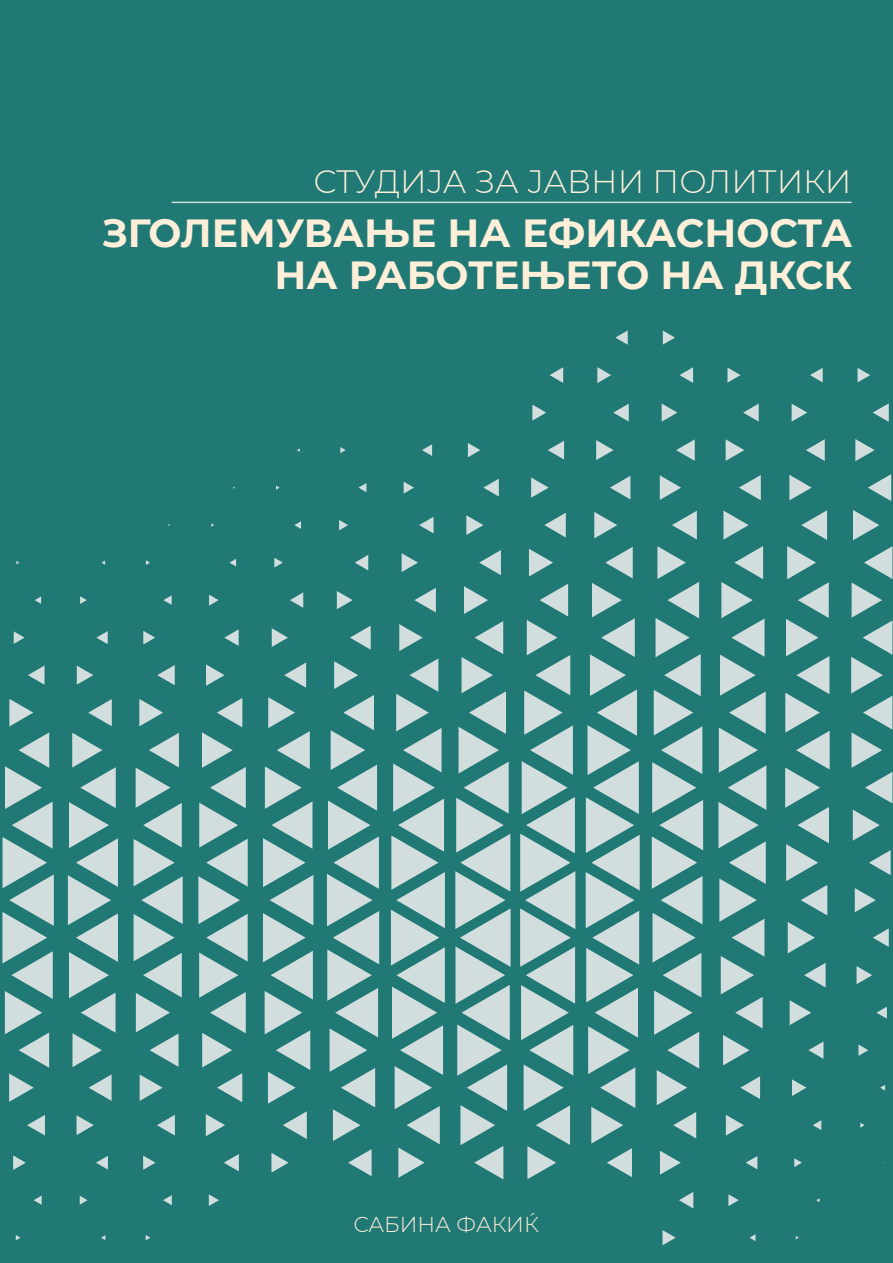
<style>
.page{position:relative;width:893px;height:1263px;background:#fff}
.page>*{position:absolute;margin:0;border:0;box-sizing:border-box;transform-origin:0 0}
.t1{font:700 39.15px/42.2px "Montserrat";color:#ffefd9;text-align:right}
.t2{font:300 32.25px "Montserrat";color:#ffefd9}
.t3{font:300 21.6px "Montserrat";color:#feeed7}
</style>
<div class="page">
<div style="left:0;top:0;width:892px;height:1262px;background:#217975"></div>
<hr style="left:172px;top:202px;width:680px;height:1px;background:#d2dddd">
<svg style="left:873px;top:928px;width:16px;height:19px"></svg>
<svg style="left:856px;top:966px;width:16px;height:18px"></svg>
<svg style="left:876px;top:1007px;width:11px;height:12px"></svg>
<svg style="left:869px;top:850px;width:22px;height:25px"></svg>
<svg style="left:855px;top:888px;width:21px;height:24px"></svg>
<svg style="left:804px;top:963px;width:22px;height:24px"></svg>
<svg style="left:858px;top:1044px;width:10px;height:12px"></svg>
<svg style="left:880px;top:1085px;width:5px;height:5px"></svg>
<svg style="left:853px;top:809px;width:27px;height:32px"></svg>
<svg style="left:788px;top:922px;width:27px;height:31px"></svg>
<svg style="left:790px;top:1000px;width:21px;height:25px"></svg>
<svg style="left:808px;top:1042px;width:15px;height:17px"></svg>
<svg style="left:860px;top:1123px;width:5px;height:5px"></svg>
<svg style="left:792px;top:1079px;width:14px;height:17px"></svg>
<svg style="left:813px;top:1120px;width:8px;height:10px"></svg>
<svg style="left:723px;top:1035px;width:26px;height:30px"></svg>
<svg style="left:740px;top:1076px;width:20px;height:23px"></svg>
<svg style="left:794px;top:1158px;width:8px;height:9px"></svg>
<svg style="left:851px;top:546px;width:41px;height:257px"></svg>
<svg style="left:726px;top:1115px;width:18px;height:20px"></svg>
<svg style="left:746px;top:1156px;width:11px;height:13px"></svg>
<svg style="left:868px;top:474px;width:23px;height:27px"></svg>
<svg style="left:853px;top:510px;width:26px;height:30px"></svg>
<svg style="left:673px;top:1112px;width:23px;height:26px"></svg>
<svg style="left:728px;top:1194px;width:11px;height:12px"></svg>
<svg style="left:749px;top:1234px;width:6px;height:7px"></svg>
<svg style="left:855px;top:439px;width:20px;height:22px"></svg>
<svg style="left:801px;top:510px;width:26px;height:30px"></svg>
<svg style="left:785px;top:546px;width:45px;height:369px"></svg>
<svg style="left:660px;top:1151px;width:21px;height:24px"></svg>
<svg style="left:679px;top:1192px;width:14px;height:16px"></svg>
<svg style="left:873px;top:403px;width:16px;height:19px"></svg>
<svg style="left:806px;top:439px;width:19px;height:22px"></svg>
<svg style="left:789px;top:475px;width:23px;height:25px"></svg>
<svg style="left:718px;top:546px;width:48px;height:482px"></svg>
<svg style="left:662px;top:1230px;width:14px;height:15px"></svg>
<svg style="left:857px;top:368px;width:13px;height:14px"></svg>
<svg style="left:810px;top:368px;width:13px;height:14px"></svg>
<svg style="left:792px;top:404px;width:15px;height:18px"></svg>
<svg style="left:739px;top:475px;width:22px;height:25px"></svg>
<svg style="left:723px;top:511px;width:26px;height:29px"></svg>
<svg style="left:743px;top:404px;width:16px;height:18px"></svg>
<svg style="left:726px;top:439px;width:18px;height:22px"></svg>
<svg style="left:672px;top:511px;width:25px;height:28px"></svg>
<svg style="left:652px;top:546px;width:51px;height:559px"></svg>
<svg style="left:727px;top:367px;width:14px;height:16px"></svg>
<svg style="left:676px;top:439px;width:19px;height:22px"></svg>
<svg style="left:660px;top:475px;width:21px;height:25px"></svg>
<svg style="left:586px;top:547px;width:54px;height:630px"></svg>
<svg style="left:679px;top:367px;width:14px;height:16px"></svg>
<svg style="left:662px;top:403px;width:15px;height:19px"></svg>
<svg style="left:610px;top:476px;width:20px;height:23px"></svg>
<svg style="left:594px;top:512px;width:23px;height:26px"></svg>
<svg style="left:520px;top:584px;width:55px;height:595px"></svg>
<svg style="left:663px;top:331px;width:12px;height:14px"></svg>
<svg style="left:613px;top:404px;width:16px;height:18px"></svg>
<svg style="left:596px;top:440px;width:17px;height:20px"></svg>
<svg style="left:544px;top:513px;width:22px;height:24px"></svg>
<svg style="left:529px;top:549px;width:24px;height:27px"></svg>
<svg style="left:455px;top:621px;width:56px;height:558px"></svg>
<svg style="left:615px;top:330px;width:13px;height:15px"></svg>
<svg style="left:597px;top:367px;width:14px;height:16px"></svg>
<svg style="left:548px;top:441px;width:16px;height:18px"></svg>
<svg style="left:531px;top:477px;width:18px;height:21px"></svg>
<svg style="left:479px;top:550px;width:22px;height:25px"></svg>
<svg style="left:464px;top:586px;width:24px;height:28px"></svg>
<svg style="left:391px;top:658px;width:54px;height:520px"></svg>
<svg style="left:348px;top:1149px;width:24px;height:27px"></svg>
<svg style="left:550px;top:367px;width:13px;height:16px"></svg>
<svg style="left:532px;top:405px;width:14px;height:16px"></svg>
<svg style="left:483px;top:479px;width:16px;height:17px"></svg>
<svg style="left:466px;top:515px;width:17px;height:20px"></svg>
<svg style="left:414px;top:588px;width:22px;height:24px"></svg>
<svg style="left:399px;top:624px;width:24px;height:27px"></svg>
<svg style="left:327px;top:695px;width:52px;height:446px"></svg>
<svg style="left:283px;top:1111px;width:24px;height:28px"></svg>
<svg style="left:468px;top:443px;width:12px;height:14px"></svg>
<svg style="left:419px;top:517px;width:15px;height:16px"></svg>
<svg style="left:402px;top:553px;width:16px;height:19px"></svg>
<svg style="left:350px;top:626px;width:21px;height:24px"></svg>
<svg style="left:334px;top:661px;width:24px;height:28px"></svg>
<svg style="left:217px;top:1073px;width:25px;height:29px"></svg>
<svg style="left:271px;top:1153px;width:18px;height:19px"></svg>
<svg style="left:422px;top:444px;width:10px;height:12px"></svg>
<svg style="left:404px;top:482px;width:10px;height:12px"></svg>
<svg style="left:355px;top:555px;width:13px;height:15px"></svg>
<svg style="left:337px;top:591px;width:16px;height:18px"></svg>
<svg style="left:284px;top:662px;width:22px;height:26px"></svg>
<svg style="left:263px;top:697px;width:50px;height:407px"></svg>
<svg style="left:206px;top:1114px;width:19px;height:22px"></svg>
<svg style="left:224px;top:1154px;width:15px;height:17px"></svg>
<svg style="left:358px;top:483px;width:8px;height:9px"></svg>
<svg style="left:339px;top:520px;width:9px;height:10px"></svg>
<svg style="left:290px;top:592px;width:13px;height:16px"></svg>
<svg style="left:272px;top:628px;width:16px;height:19px"></svg>
<svg style="left:198px;top:698px;width:50px;height:369px"></svg>
<svg style="left:140px;top:1074px;width:23px;height:27px"></svg>
<svg style="left:157px;top:1115px;width:18px;height:20px"></svg>
<svg style="left:209px;top:1194px;width:10px;height:12px"></svg>
<svg style="left:340px;top:447px;width:6px;height:6px"></svg>
<svg style="left:294px;top:521px;width:7px;height:8px"></svg>
<svg style="left:274px;top:558px;width:9px;height:9px"></svg>
<svg style="left:224px;top:629px;width:15px;height:17px"></svg>
<svg style="left:206px;top:664px;width:19px;height:22px"></svg>
<svg style="left:134px;top:733px;width:49px;height:334px"></svg>
<svg style="left:89px;top:1074px;width:23px;height:27px"></svg>
<svg style="left:143px;top:1155px;width:12px;height:15px"></svg>
<svg style="left:163px;top:1195px;width:9px;height:10px"></svg>
<svg style="left:229px;top:559px;width:7px;height:7px"></svg>
<svg style="left:209px;top:595px;width:10px;height:11px"></svg>
<svg style="left:157px;top:665px;width:18px;height:20px"></svg>
<svg style="left:139px;top:699px;width:24px;height:27px"></svg>
<svg style="left:77px;top:1115px;width:17px;height:20px"></svg>
<svg style="left:96px;top:1156px;width:12px;height:13px"></svg>
<svg style="left:146px;top:1235px;width:4px;height:5px"></svg>
<svg style="left:163px;top:595px;width:9px;height:10px"></svg>
<svg style="left:143px;top:631px;width:12px;height:13px"></svg>
<svg style="left:88px;top:699px;width:24px;height:27px"></svg>
<svg style="left:68px;top:733px;width:50px;height:334px"></svg>
<svg style="left:27px;top:1115px;width:18px;height:20px"></svg>
<svg style="left:80px;top:1196px;width:7px;height:9px"></svg>
<svg style="left:101px;top:1235px;width:4px;height:5px"></svg>
<svg style="left:146px;top:560px;width:4px;height:5px"></svg>
<svg style="left:96px;top:631px;width:12px;height:13px"></svg>
<svg style="left:77px;top:665px;width:16px;height:20px"></svg>
<svg style="left:2px;top:732px;width:52px;height:370px"></svg>
<svg style="left:13px;top:1155px;width:13px;height:15px"></svg>
<svg style="left:34px;top:1195px;width:8px;height:10px"></svg>
<svg style="left:80px;top:596px;width:7px;height:8px"></svg>
<svg style="left:28px;top:665px;width:17px;height:20px"></svg>
<svg style="left:9px;top:699px;width:24px;height:27px"></svg>
<svg style="left:16px;top:1235px;width:4px;height:5px"></svg>
<svg style="left:35px;top:596px;width:6px;height:8px"></svg>
<svg style="left:14px;top:631px;width:11px;height:13px"></svg>
<p class="t2" style="left:313px;top:160px;width:540px">СТУДИЈА ЗА ЈАВНИ ПОЛИТИКИ</p>
<p class="t1" style="left:102px;top:210px;width:752px">ЗГОЛЕМУВАЊЕ НА ЕФИКАСНОСТА<br>НА РАБОТЕЊЕТО НА ДКСК</p>
<p class="t3" style="left:353px;top:1209px;width:187px">САБИНА ФАКИЌ</p>
</div>
